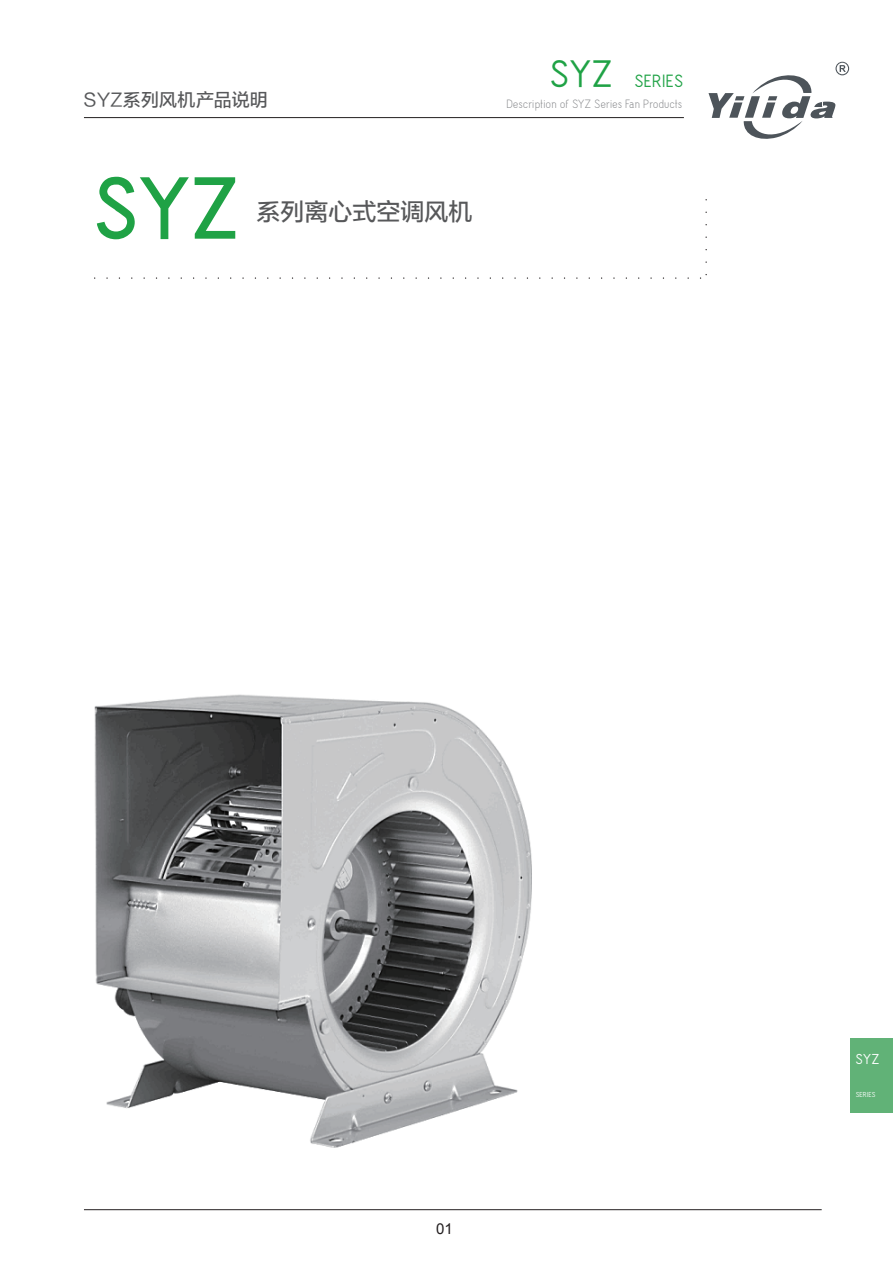
<style>
.page{position:relative;width:893px;height:1263px;background:#fff}
.page>*{position:absolute;margin:0;border:0;box-sizing:border-box;transform-origin:0 0}
.t1{font:700 110.4px "Acid";color:#1fa245}
.t2{font:24px "FZLTZHUNHK GBK1 0";color:#57585a}
.t3{font:500 22.2px "Acid";letter-spacing:.005em;color:#1fa245}
.t4{font:18px "FZLTZHUNHK GBK1 0";letter-spacing:.015em;color:#57585a}
.t5{font:500 18px "Acid";color:#fff}
.t6{font:15px "Acid";letter-spacing:-.015em;color:#808285}
.t7{font:15px "Arial";color:#231f20}
.t8{font:500 9px "Acid";letter-spacing:.005em;color:#fff}
.s1{font-size:47.85px}
</style>
<div class="page">
<hr style="left:84px;top:117px;width:600px;height:1px;background:#231f20">
<svg style="left:708px;top:62px;width:141px;height:77px"></svg>
<hr style="left:84px;top:1209px;width:738px;height:1px;background:#231f20">
<div style="left:850px;top:1039px;width:43px;height:74px;background:#61b277"></div>
<img style="left:94px;top:694px;width:438px;height:454px">
<h3 class="t3" style="left:549px;top:73px;width:136px"><span class="s1">SYZ</span> SERIES</h3>
<p class="t4" style="left:84px;top:90px;width:186px">SYZ系列风机产品说明</p>
<p class="t6" style="left:506px;top:98px;width:178px">Description of SYZ Series Fan Products</p>
<h1 class="t1" style="left:93px;top:169px;width:149px">SYZ</h1>
<h2 class="t2" style="left:256px;top:198px;width:217px">系列离心式空调风机</h2>
<p class="t7" style="left:436px;top:1218px;width:18px">01</p>
<p class="t5" style="left:856px;top:1052px;width:25px">SYZ</p>
<p class="t8" style="left:856px;top:1091px;width:21px">SERIES</p>
</div>
